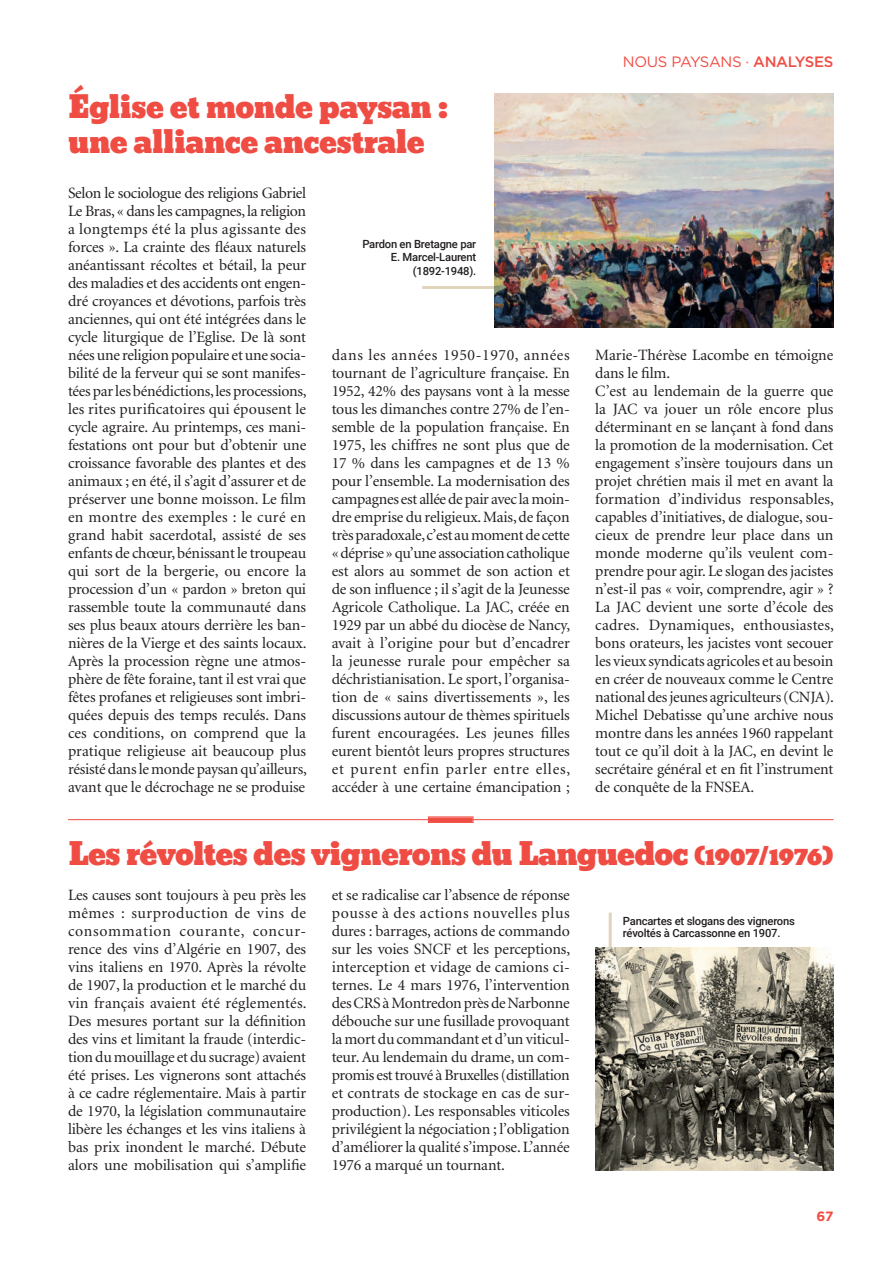
<style>
.page{position:relative;width:893px;height:1263px;background:#fff}
.page>*{position:absolute;margin:0;border:0;box-sizing:border-box;transform-origin:0 0}
.t1{font:30px/35.1px "Bevan";letter-spacing:-.025em;color:#ef4d44}
.t2{font:15.75px/18px "Minion";letter-spacing:-.01em;color:#231f20;text-align:justify}
.t3{font:15px "Gotham";letter-spacing:-.02em;color:#ef4d44}
.t4{font:700 13.5px "Gotham";color:#ef4d44}
.t5{font:500 11.25px/13.5px "Roboto";letter-spacing:-.02em;color:#231f20}
.s1{font-weight:500}
.s2{font-size:24px}
</style>
<div class="page">
<hr style="left:68px;top:819px;width:765px;height:1px;background:#ef4d44">
<svg style="left:428px;top:816px;width:46px;height:7px"></svg>
<div style="left:429px;top:818px;width:43px;height:3px;border:1px solid #ef4d44"></div>
<div style="left:430px;top:819px;width:41px;height:2px;border:1px solid #ef4d44"></div>
<hr style="left:609px;top:912px;width:3px;height:85px;background:#e1d4bc">
<img style="left:595px;top:948px;width:238px;height:223px">
<hr style="left:422px;top:286px;width:102px;height:3px;background:#e1d4bc">
<img style="left:495px;top:94px;width:338px;height:234px">
<h1 class="t1" style="left:68px;top:89px;width:382px">Église et monde paysan : une alliance ancestrale</h1>
<p class="t3" style="left:623px;top:53px;width:212px">NOUS PAYSANS · <span class="s1">ANALYSES</span></p>
<p class="t2" style="left:68px;top:185px;width:240px">Selon le sociologue des religions Gabriel Le Bras, « dans les campagnes, la religion a longtemps été la plus agissante des forces ». La crainte des fléaux naturels anéantissant récoltes et bétail, la peur des maladies et des accidents ont engen&shy;dré croyances et dévotions, parfois très anciennes, qui ont été intégrées dans le cycle liturgique de l’Eglise. De là sont nées une religion populaire et une socia&shy;bilité de la ferveur qui se sont manifes&shy;tées par les bénédictions, les processions, les rites purificatoires qui épousent le cycle agraire. Au printemps, ces mani&shy;festations ont pour but d’obtenir une croissance favorable des plantes et des animaux ; en été, il s’agit d’assurer et de préserver une bonne moisson. Le film en montre des exemples : le curé en grand habit sacerdotal, assisté de ses enfants de chœur, bénissant le troupeau qui sort de la bergerie, ou encore la procession d’un « pardon » breton qui rassemble toute la communauté dans ses plus beaux atours derrière les ban&shy;nières de la Vierge et des saints locaux.<br>Après la procession règne une atmos&shy;phère de fête foraine, tant il est vrai que fêtes profanes et religieuses sont imbri&shy;quées depuis des temps reculés. Dans ces conditions, on comprend que la pratique religieuse ait beaucoup plus résisté dans le monde paysan qu’ailleurs, avant que le décrochage ne se produise</p>
<p class="t5" style="left:362px;top:237px;width:115px;text-align:right">Pardon en Bretagne par<br>E. Marcel-Laurent (1892-1948).</p>
<p class="t2" style="left:332px;top:347px;width:240px">dans les années 1950-1970, années tournant de l’agriculture française. En 1952, 42% des paysans vont à la messe tous les dimanches contre 27% de l’en&shy;semble de la population française. En 1975, les chiffres ne sont plus que de 17 % dans les campagnes et de 13 % pour l’ensemble. La modernisation des campagnes est allée de pair avec la moin&shy;dre emprise du religieux. Mais, de façon très paradoxale, c’est au moment de cette « déprise » qu’une association catholique est alors au sommet de son action et de son influence ; il s’agit de la Jeunesse Agricole Catholique. La JAC, créée en 1929 par un abbé du diocèse de Nancy, avait à l’origine pour but d’encadrer la jeunesse rurale pour empêcher sa déchristianisation. Le sport, l’organisa&shy;tion de « sains divertissements », les discussions autour de thèmes spirituels furent encouragées. Les jeunes filles eurent bientôt leurs propres structures et purent enfin parler entre elles, accéder à une certaine émancipation ;</p>
<p class="t2" style="left:595px;top:347px;width:240px;text-align:left">Marie-Thérèse Lacombe en témoigne dans le film.<br>C’est au lendemain de la guerre que la JAC va jouer un rôle encore plus déterminant en se lançant à fond dans la promotion de la modernisation. Cet engagement s’insère toujours dans un projet chrétien mais il met en avant la formation d’individus responsables, capables d’initiatives, de dialogue, sou&shy;cieux de prendre leur place dans un monde moderne qu’ils veulent com&shy;prendre pour agir. Le slogan des jacistes n’est-il pas « voir, comprendre, agir » ?<br>La JAC devient une sorte d’école des cadres. Dynamiques, enthousiastes, bons orateurs, les jacistes vont secouer les vieux syndicats agricoles et au besoin en créer de nouveaux comme le Centre national des jeunes agriculteurs (CNJA).<br>Michel Debatisse qu’une archive nous montre dans les années 1960 rappelant tout ce qu’il doit à la JAC, en devint le secrétaire général et en fit l’instrument de conquête de la FNSEA.</p>
<h1 class="t1" style="left:68px;top:837px;width:767px">Les révoltes des vignerons du Languedoc <span class="s2">(1907/1976)</span></h1>
<p class="t2" style="left:68px;top:887px;width:240px">Les causes sont toujours à peu près les mêmes : surproduction de vins de consommation courante, concur&shy;rence des vins d’Algérie en 1907, des vins italiens en 1970. Après la révolte de 1907, la production et le marché du vin français avaient été réglementés.<br>Des mesures portant sur la définition des vins et limitant la fraude (interdic&shy;tion du mouillage et du sucrage) avaient été prises. Les vignerons sont attachés à ce cadre réglementaire. Mais à partir de 1970, la législation communautaire libère les échanges et les vins italiens à bas prix inondent le marché. Débute alors une mobilisation qui s’amplifie</p>
<p class="t2" style="left:332px;top:887px;width:240px">et se radicalise car l’absence de réponse pousse à des actions nouvelles plus dures : barrages, actions de commando sur les voies SNCF et les perceptions, interception et vidage de camions ci&shy;ternes. Le 4 mars 1976, l’intervention des CRS à Montredon près de Narbonne débouche sur une fusillade provoquant la mort du commandant et d’un viticul&shy;teur. Au lendemain du drame, un com&shy;promis est trouvé à Bruxelles (distillation et contrats de stockage en cas de sur&shy;production). Les responsables viticoles privilégient la négociation ; l’obligation d’améliorer la qualité s’impose. L’année 1976 a marqué un tournant.</p>
<p class="t5" style="left:623px;top:915px;width:173px;line-height:12px">Pancartes et slogans des vignerons révoltés à Carcassonne en 1907.</p>
<p class="t4" style="left:816px;top:1208px;width:18px">67</p>
</div>
